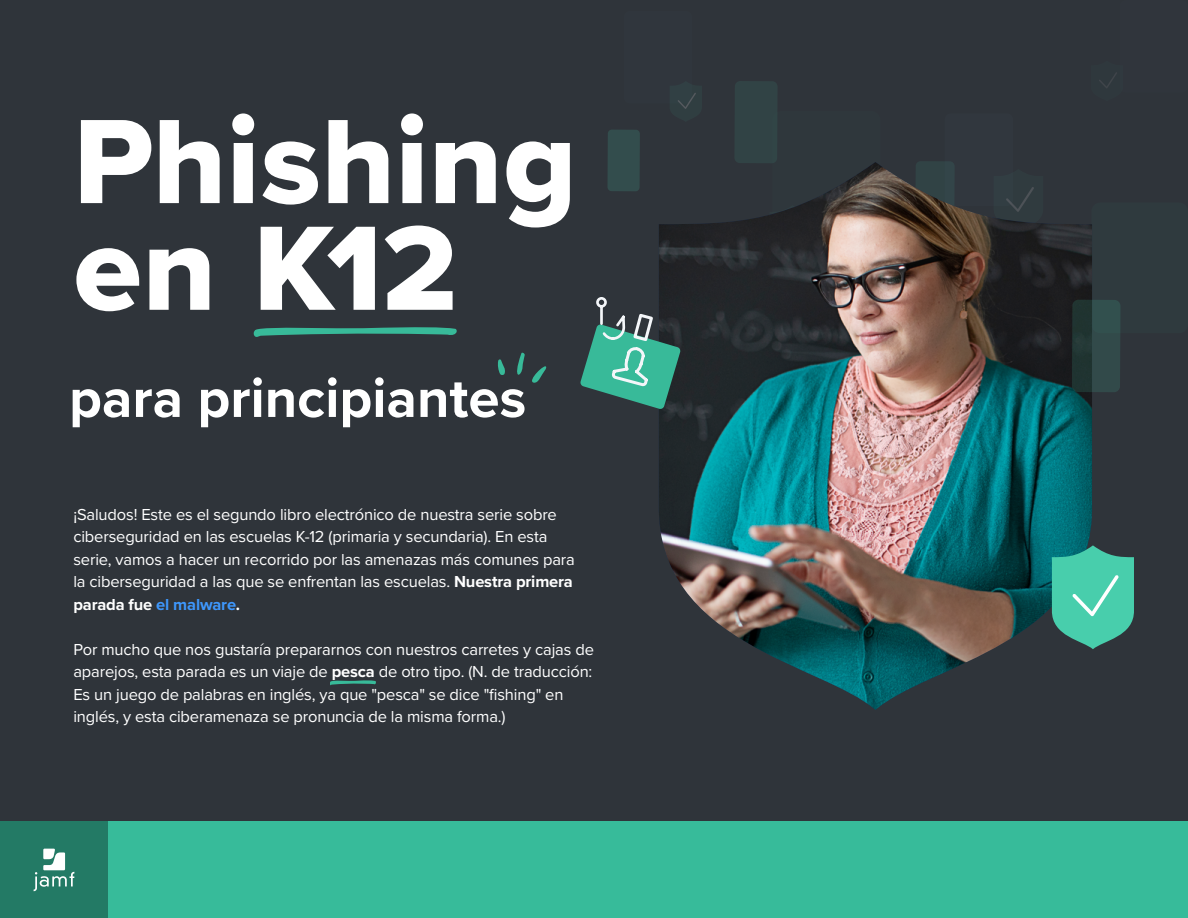
<style>
.page{position:relative;width:1188px;height:918px;background:#2f343a}
.page>*{position:absolute;margin:0;border:0;box-sizing:border-box;transform-origin:0 0}
.t1{font:124.5px/106.6px "Proxima Nova Extrabld";color:#fff}
.t2{font:700 56.1px "Proxima Nova";color:#fff}
.t3{font:16.5px/22.5px "Proxima Nova";letter-spacing:-.01em;color:#fff}
.s1{font-weight:700}
.s2{font-weight:700;color:#3e97fc}
</style>
<div class="page">
<div style="left:607px;top:130px;width:33px;height:61px;background:#334d4d;border-radius:4px"></div>
<div style="left:1091px;top:203px;width:97px;height:130px;background:#2f3a3e;border-radius:9px"></div>
<div style="left:945px;top:113px;width:68px;height:93px;background:#31373e;border-radius:6px"></div>
<div style="left:108px;top:822px;width:1080px;height:96px;background:#37bb9a"></div>
<div style="left:0;top:822px;width:108px;height:96px;background:#237a65"></div>
<svg style="left:34px;top:849px;width:40px;height:42px"></svg>
<svg style="left:1099px;top:72px;width:18px;height:16px"></svg>
<svg style="left:670px;top:82px;width:26px;height:27px"></svg>
<img style="left:659px;top:162px;width:433px;height:548px">
<svg style="left:1072px;top:300px;width:48px;height:92px"></svg>
<div style="left:734px;top:81px;width:44px;height:82px;background:#314345;border-radius:6px"></div>
<svg style="left:1051px;top:545px;width:83px;height:104px"></svg>
<svg style="left:253px;top:327px;width:204px;height:10px"></svg>
<svg style="left:330px;top:680px;width:46px;height:6px"></svg>
<svg style="left:498px;top:352px;width:48px;height:31px"></svg>
<svg style="left:580px;top:296px;width:101px;height:113px"></svg>
<h1 class="t1" style="left:73px;top:106px;width:505px">Phishing en K12</h1>
<h2 class="t2" style="left:69px;top:356px;width:459px">para principiantes</h2>
<p class="t3" style="left:73px;top:502px;width:503px">¡Saludos! Este es el segundo libro electrónico de nuestra serie sobre ciberseguridad en las escuelas K-12 (primaria y secundaria). En esta serie, vamos a hacer un recorrido por las amenazas más comunes para la ciberseguridad a las que se enfrentan las escuelas. <span class="s1">Nuestra primera parada fue</span> <span class="s2">el malware</span><span class="s1">.</span></p>
<p class="t3" style="left:73px;top:637px;width:522px">Por mucho que nos gustaría prepararnos con nuestros carretes y cajas de aparejos, esta parada es un viaje de <span class="s1">pesca</span> de otro tipo. (N. de traducción:<br>Es un juego de palabras en inglés, ya que "pesca" se dice "fishing" en inglés, y esta ciberamenaza se pronuncia de la misma forma.)</p>
</div>
